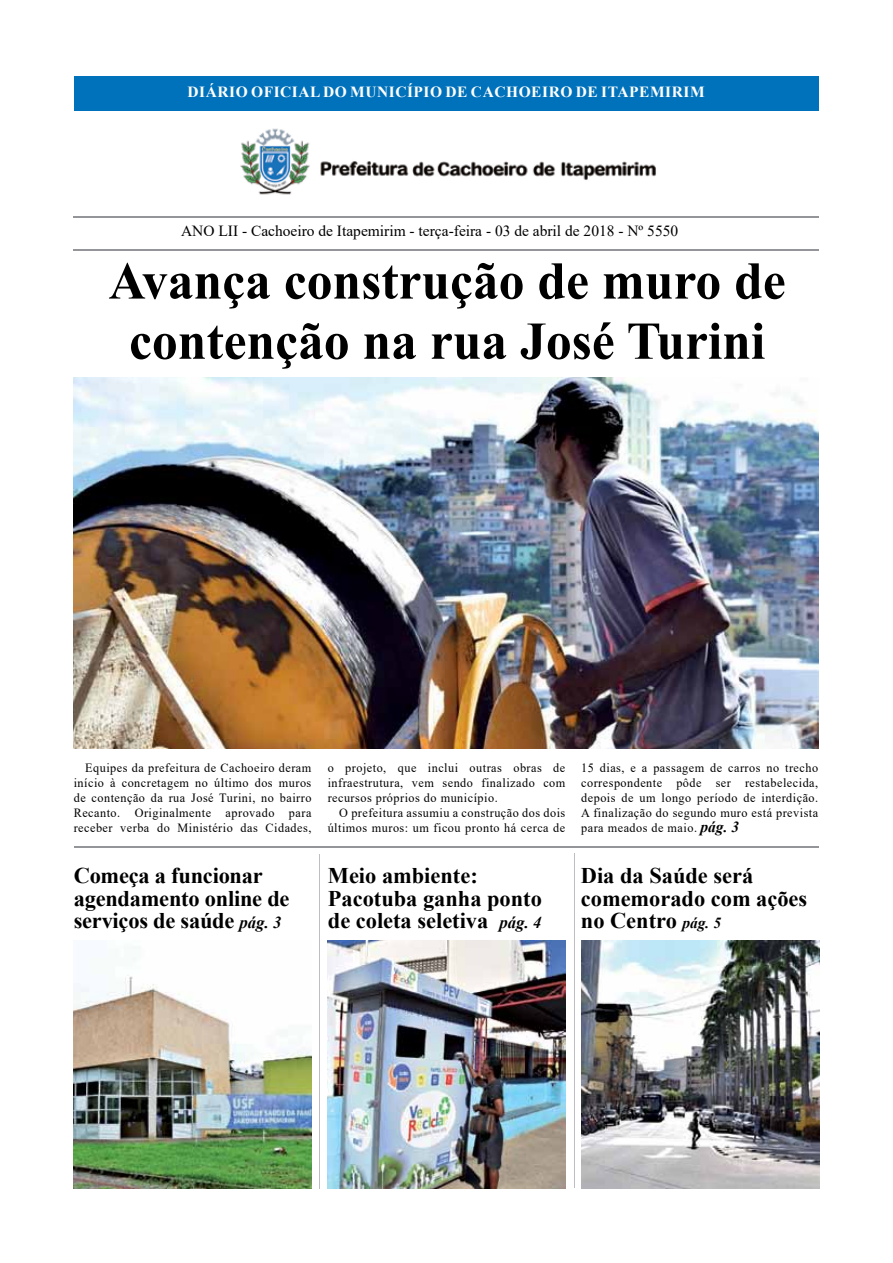
<style>
.page{position:relative;width:893px;height:1263px;background:#fff}
.page>*{position:absolute;margin:0;border:0;box-sizing:border-box;transform-origin:0 0}
.t1{font:700 53.1px/60.2px "Times New Roman";color:#000;text-align:center}
.t2{font:700 22.35px/22.4px "Times New Roman";color:#000}
.t3{font:15.45px "Times New Roman";color:#000}
.t4{font:700 15.45px "Times New Roman";letter-spacing:.035em;color:#fff}
.t5{font:12.6px/15.1px "Times New Roman";letter-spacing:.04em;color:#000;text-align:justify}
.s1{font-style:italic;font-size:16.8px}
.s2{font-style:italic;font-size:15.45px}
.s3{font-weight:700;font-style:italic;font-size:15.45px}
</style>
<div class="page">
<img style="left:240px;top:128px;width:416px;height:67px">
<div style="left:74px;top:76px;width:744px;height:34px;background:#0072bc"></div>
<hr style="left:74px;top:846px;width:744px;height:2px;background:#939598">
<hr style="left:74px;top:216px;width:745px;height:2px;background:#939598">
<hr style="left:74px;top:249px;width:745px;height:1px;background:#939598">
<img style="left:74px;top:378px;width:744px;height:370px">
<img style="left:74px;top:958px;width:237px;height:230px">
<img style="left:582px;top:941px;width:237px;height:247px">
<img style="left:328px;top:941px;width:237px;height:247px">
<hr style="left:320px;top:854px;width:1px;height:334px;background:#bcbec0">
<hr style="left:574px;top:854px;width:1px;height:334px;background:#bcbec0">
<p class="t4" style="left:187px;top:81px;width:519px">DIÁRIO OFICIAL DO MUNICÍPIO DE CACHOEIRO DE ITAPEMIRIM</p>
<p class="t3" style="left:181px;top:220px;width:499px">ANO LII - Cachoeiro de Itapemirim - terça-feira - 03 de abril de 2018 - Nº 5550</p>
<h1 class="t1" style="left:109px;top:249px;width:679px">Avança construção de muro de contenção na rua José Turini</h1>
<p class="t5" style="left:328px;top:760px;width:239px">o projeto, que inclui outras obras de infraestrutura, vem sendo finalizado com recursos próprios do município.</p>
<p class="t5" style="left:328px;top:805px;width:239px;text-align:right">O prefeitura assumiu a construção dos dois últimos muros: um ficou pronto há cerca de</p>
<p class="t5" style="left:74px;top:760px;width:239px;text-indent:12px">Equipes da prefeitura de Cachoeiro deram início à concretagem no último dos muros de contenção da rua José Turini, no bairro Recanto. Originalmente aprovado para receber verba do Ministério das Cidades,</p>
<h2 class="t2" style="left:74px;top:864px;width:217px">Começa a funcionar agendamento online de serviços de saúde <span class="s1">pág. 3</span></h2>
<h2 class="t2" style="left:581px;top:864px;width:228px">Dia da Saúde será comemorado com ações no Centro <span class="s2">pág. 5</span></h2>
<p class="t5" style="left:581px;top:760px;width:238px">15 dias, e a passagem de carros no trecho correspondente pôde ser restabelecida, depois de um longo período de interdição.<br>A finalização do segundo muro está prevista para meados de maio. <span class="s3">pág. 3</span></p>
<h2 class="t2" style="left:328px;top:864px;width:216px">Meio ambiente:<br>Pacotuba ganha ponto de coleta seletiva <span class="s1">pág. 4</span></h2>
</div>
